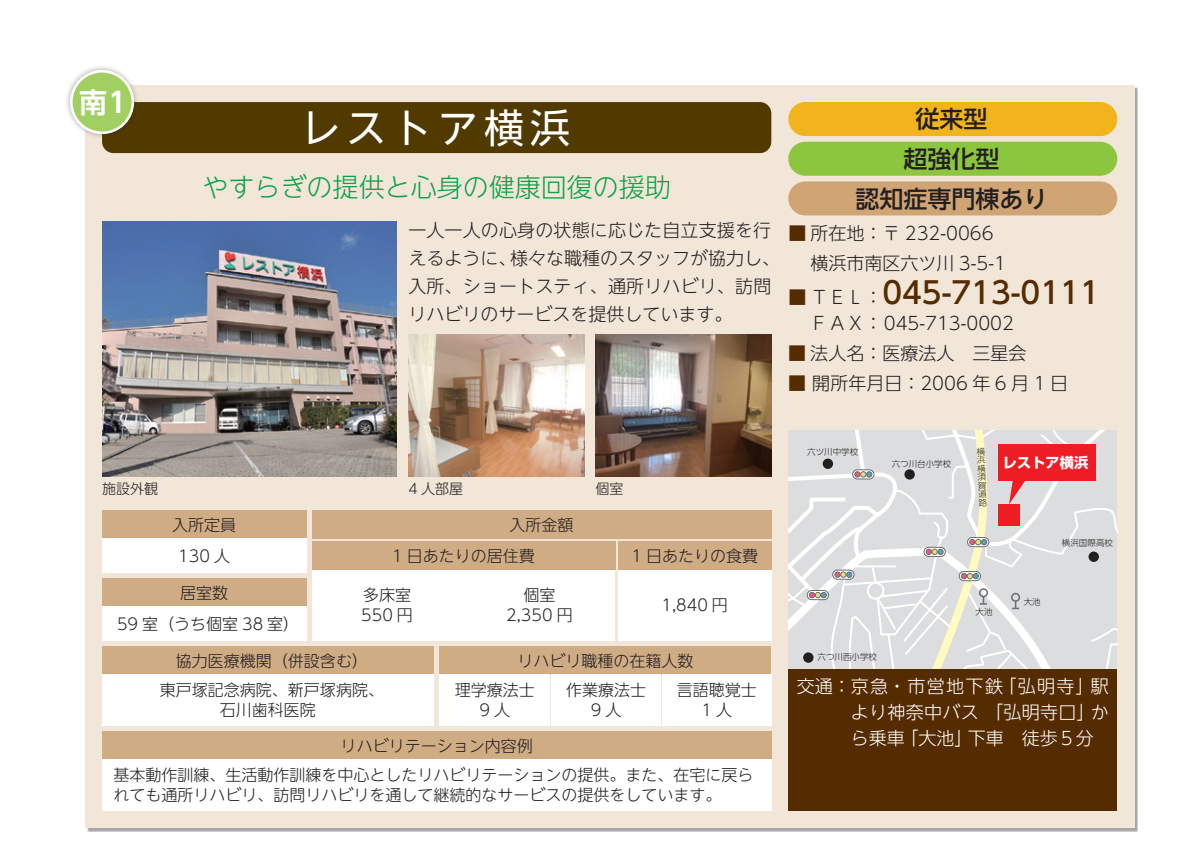
<style>
.page{position:relative;width:1191px;height:842px;background:#fff}
.page>*{position:absolute;margin:0;border:0;box-sizing:border-box;transform-origin:0 0}
.t1{font:40px "UD Shin Go NT Pro";letter-spacing:.15em;color:#fff}
.t2{font:500 30px "UD Shin Go NT Pro";color:#552b00}
.t3{font:700 28px "UD Shin Go Pro De";color:#fff}
.t4{font:300 26px "UD Shin Go NT Pro";color:#0fa14a}
.t5{font:500 24px/39.6px "UD Shin Go NT Pro";color:#231f20;text-align:center}
.t6{font:300 18px/28px "UD Shin Go NT Pro";color:#231f20}
.t7{font:300 18px/26px "UD Shin Go NT Pro";letter-spacing:.02em;color:#fff;text-align:justify}
.t8{font:300 16px/20px "UD Shin Go NT Pro";color:#231f20;text-align:center}
.t9{font:700 14.2px "UD Shin Go Pro";color:#fff}
.t10{font:300 14px "UD Shin Go NT Pro";color:#231f20}
.t11{font:300 8.6px/8.6px "UD Shin Go Pro";color:#231f20;text-align:justify}
.s1{color:#552b00}
.s2{font-weight:300;font-size:18px}
.s3{font-weight:300;font-size:18px;color:#231f20}
</style>
<div class="page">
<div style="left:85px;top:85px;width:1049px;height:743px;background:#f2e6d8"></div>
<div style="left:102px;top:102px;width:669px;height:51px;background:#513a00;border-radius:11px"></div>
<div style="left:788px;top:102px;width:329px;height:34px;background:#f1b41c;border-radius:17px"></div>
<div style="left:788px;top:142px;width:329px;height:34px;background:#8bc63e;border-radius:17px"></div>
<div style="left:788px;top:181px;width:329px;height:34px;background:#d0a473;border-radius:17px"></div>
<img style="left:102px;top:221px;width:295px;height:255px">
<img style="left:408px;top:334px;width:176px;height:142px">
<img style="left:595px;top:334px;width:176px;height:142px">
<svg style="left:788px;top:431px;width:329px;height:238px;background:#dfd5d6"></svg>
<div style="left:998px;top:504px;width:21px;height:22px;background:#ee1d23"></div>
<div style="left:102px;top:510px;width:204px;height:29px;background:#d0ac85"></div>
<div style="left:312px;top:510px;width:459px;height:29px;background:#d0ac85"></div>
<div style="left:312px;top:541px;width:303px;height:29px;background:#d0ac85"></div>
<div style="left:618px;top:541px;width:153px;height:29px;background:#d0ac85"></div>
<div style="left:102px;top:578px;width:204px;height:29px;background:#d0ac85"></div>
<div style="left:102px;top:646px;width:332px;height:29px;background:#d0ac85"></div>
<div style="left:102px;top:731px;width:669px;height:29px;background:#d0ac85"></div>
<div style="left:439px;top:646px;width:332px;height:29px;background:#d0ac85"></div>
<div style="left:102px;top:539px;width:204px;height:34px;background:#fff"></div>
<div style="left:312px;top:570px;width:150px;height:71px;background:#fff"></div>
<div style="left:463px;top:570px;width:152px;height:71px;background:#fff"></div>
<div style="left:618px;top:570px;width:153px;height:71px;background:#fff"></div>
<div style="left:102px;top:607px;width:204px;height:34px;background:#fff"></div>
<div style="left:102px;top:675px;width:332px;height:51px;background:#fff"></div>
<div style="left:102px;top:760px;width:669px;height:51px;background:#fff"></div>
<div style="left:439px;top:675px;width:111px;height:51px;background:#fff"></div>
<div style="left:551px;top:675px;width:109px;height:51px;background:#fff"></div>
<div style="left:662px;top:675px;width:109px;height:51px;background:#fff"></div>
<div style="left:788px;top:669px;width:329px;height:142px;background:#552b00"></div>
<div style="left:64px;top:64px;width:75px;height:75px;background:#231f20;opacity:.35"></div>
<div style="left:71px;top:71px;width:62px;height:62px;background:#a2cf62;border-radius:50%"></div>
<div style="left:70px;top:70px;width:64px;height:64px;border:3px solid #fff;border-radius:50%"></div>
<h3 class="t3" style="left:79px;top:79px;width:49px">南1</h3>
<h1 class="t1" style="left:300px;top:95px;width:272px">レストア横浜</h1>
<h3 class="t5" style="left:855px;top:99px;width:193px">従来型<br>超強化型<br>認知症専門棟あり</h3>
<h3 class="t4" style="left:203px;top:166px;width:469px">やすらぎの提供と心身の健康回復の援助</h3>
<p class="t6" style="left:408px;top:215px;width:373px">一人一人の心身の状態に応じた自立支援を行えるように、様々な職種のスタッフが協力し、入所、ショートスティ、通所リハビリ、訪問リハビリのサービスを提供しています。</p>
<p class="t6" style="left:810px;top:217px;width:197px;line-height:30px;text-indent:-22px"><span class="s1">■</span> 所在地：〒 232-0066横浜市南区六ツ川 3-5-1</p>
<h2 class="t2" style="left:788px;top:269px;width:313px"><span class="s2">■</span> <span class="s3">ＴＥＬ：</span>045-713-0111</h2>
<p class="t6" style="left:810px;top:308px;width:205px">ＦＡＸ：045-713-0002</p>
<p class="t6" style="left:788px;top:338px;width:239px"><span class="s1">■</span> 法人名：医療法人　三星会</p>
<p class="t6" style="left:788px;top:368px;width:281px"><span class="s1">■</span> 開所年月日：2006 年 6 月 1 日</p>
<p class="t10" style="left:102px;top:478px;width:58px">施設外観</p>
<p class="t10" style="left:408px;top:478px;width:56px">4 人部屋</p>
<p class="t10" style="left:595px;top:478px;width:29px">個室</p>
<p class="t8" style="left:172px;top:514px;width:65px">入所定員</p>
<p class="t8" style="left:392px;top:508px;width:183px;line-height:31.2px;text-align:left;text-indent:117px">入所金額<br>1 日あたりの居住費</p>
<p class="t8" style="left:178px;top:545px;width:53px">130 人</p>
<p class="t8" style="left:631px;top:545px;width:128px">1 日あたりの食費</p>
<p class="t8" style="left:180px;top:582px;width:49px">居室数</p>
<p class="t8" style="left:117px;top:613px;width:184px">59 室（うち個室 38 室）</p>
<p class="t8" style="left:361px;top:585px;width:53px;text-align:left">多床室<br>550 円</p>
<p class="t8" style="left:506px;top:585px;width:68px">個室<br>2,350 円</p>
<p class="t8" style="left:661px;top:595px;width:68px">1,840 円</p>
<p class="t8" style="left:176px;top:650px;width:193px">協力医療機関（併設含む）</p>
<p class="t8" style="left:517px;top:650px;width:177px">リハビリ職種の在籍人数</p>
<p class="t11" style="left:807px;top:447px;width:53px">六ツ川中学校</p>
<p class="t11" style="left:891px;top:459px;width:61px">六つ川台小学校</p>
<p class="t11" style="left:817px;top:653px;width:61px">六つ川西小学校</p>
<p class="t11" style="left:976px;top:447px;width:6px;rotate:-2deg">横浜横須賀道路</p>
<p class="t9" style="left:1003px;top:451px;width:87px">レストア横浜</p>
<p class="t11" style="left:975px;top:607px;width:19px">大池</p>
<p class="t11" style="left:1023px;top:597px;width:19px">大池</p>
<p class="t11" style="left:1062px;top:538px;width:53px">横浜国際高校</p>
<p class="t8" style="left:455px;top:680px;width:82px">理学療法士<br>9人</p>
<p class="t8" style="left:566px;top:680px;width:81px">作業療法士<br>9人</p>
<p class="t8" style="left:676px;top:680px;width:81px">言語聴覚士<br>1人</p>
<p class="t7" style="left:851px;top:673px;width:259px;text-indent:-54px">交通：京急・市営地下鉄「弘明寺」駅より神奈中バス　「弘明寺口」から乗車「大池」下車　徒歩５分</p>
<p class="t8" style="left:160px;top:680px;width:225px">東戸塚記念病院、新戸塚病院、石川歯科医院</p>
<p class="t8" style="left:341px;top:735px;width:193px">リハビリテーション内容例</p>
<p class="t8" style="left:113px;top:765px;width:641px;text-align:left">基本動作訓練、生活動作訓練を中心としたリハビリテーションの提供。また、在宅に戻られても通所リハビリ、訪問リハビリを通して継続的なサービスの提供をしています。</p>
</div>
